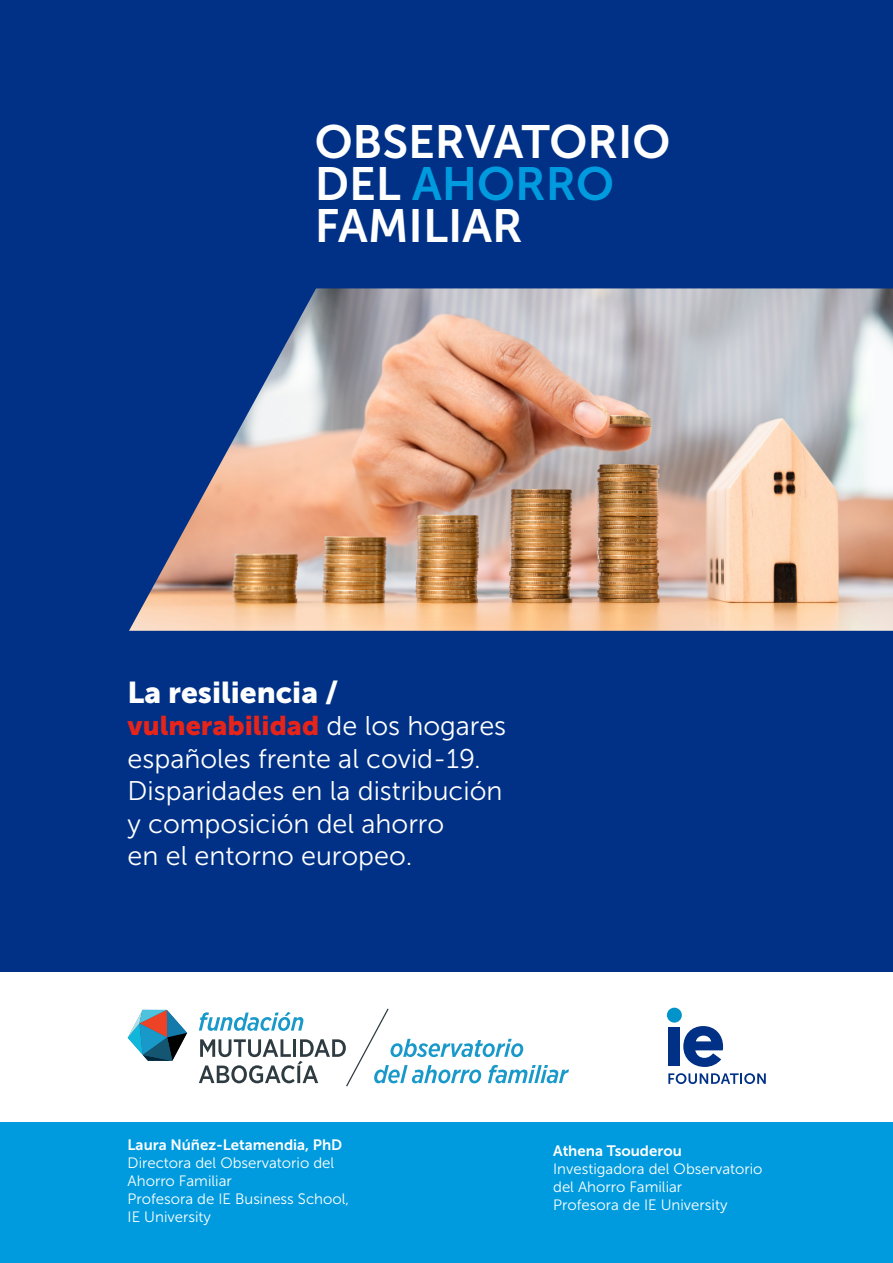
<style>
.page{position:relative;width:893px;height:1263px;background:#fff}
.page>*{position:absolute;margin:0;border:0;box-sizing:border-box;transform-origin:0 0}
.t1{font:46.5px/42px "Museo Sans 700";color:#fff}
.t2{font:30px "Museo Sans 900";color:#fff}
.t3{font:27px/32.4px "Museo Sans 300";color:#fff}
.t4{font:15px/18px "Museo Sans 300";color:#fff}
.t5{font:15px "Museo Sans 700";color:#fff}
.s1{color:#009bde}
.s2{font-family:"Museo Sans 900";color:#e72419}
</style>
<div class="page">
<div style="left:0;top:0;width:893px;height:972px;background:#003186"></div>
<img style="left:129px;top:288px;width:764px;height:343px">
<div style="left:0;top:1123px;width:893px;height:140px;background:#009bde"></div>
<svg style="left:668px;top:1073px;width:98px;height:11px"></svg>
<div style="left:667px;top:1008px;width:15px;height:14px;background:#0094ca;border-radius:50%"></div>
<div style="left:668px;top:1027px;width:12px;height:39px;background:#003186"></div>
<svg style="left:683px;top:1026px;width:40px;height:41px"></svg>
<svg style="left:128px;top:1010px;width:59px;height:51px"></svg>
<svg style="left:199px;top:1008px;width:370px;height:78px"></svg>
<p class="t1" style="left:315px;top:121px;width:357px">OBSERVATORIO<br>DEL <span class="s1">AHORRO<br></span>FAMILIAR</p>
<p class="t2" style="left:128px;top:675px;width:212px">La resiliencia /</p>
<p class="t3" style="left:128px;top:710px;width:380px"><span class="s2">vulnerabilidad</span> de los hogares españoles frente al covid-19.<br>Disparidades en la distribución y composición del ahorro<br>en el entorno europeo.</p>
<p class="t5" style="left:128px;top:1137px;width:216px">Laura Núñez-Letamendia, PhD</p>
<p class="t4" style="left:128px;top:1154px;width:208px">Directora del Observatorio del<br>Ahorro Familiar</p>
<p class="t4" style="left:128px;top:1190px;width:223px">Profesora de IE Business School,<br>IE University</p>
<p class="t5" style="left:553px;top:1142px;width:130px">Athena Tsouderou</p>
<p class="t4" style="left:553px;top:1160px;width:211px">Investigadora del Observatorio del Ahorro Familiar</p>
<p class="t4" style="left:553px;top:1196px;width:176px">Profesora de IE University</p>
</div>
